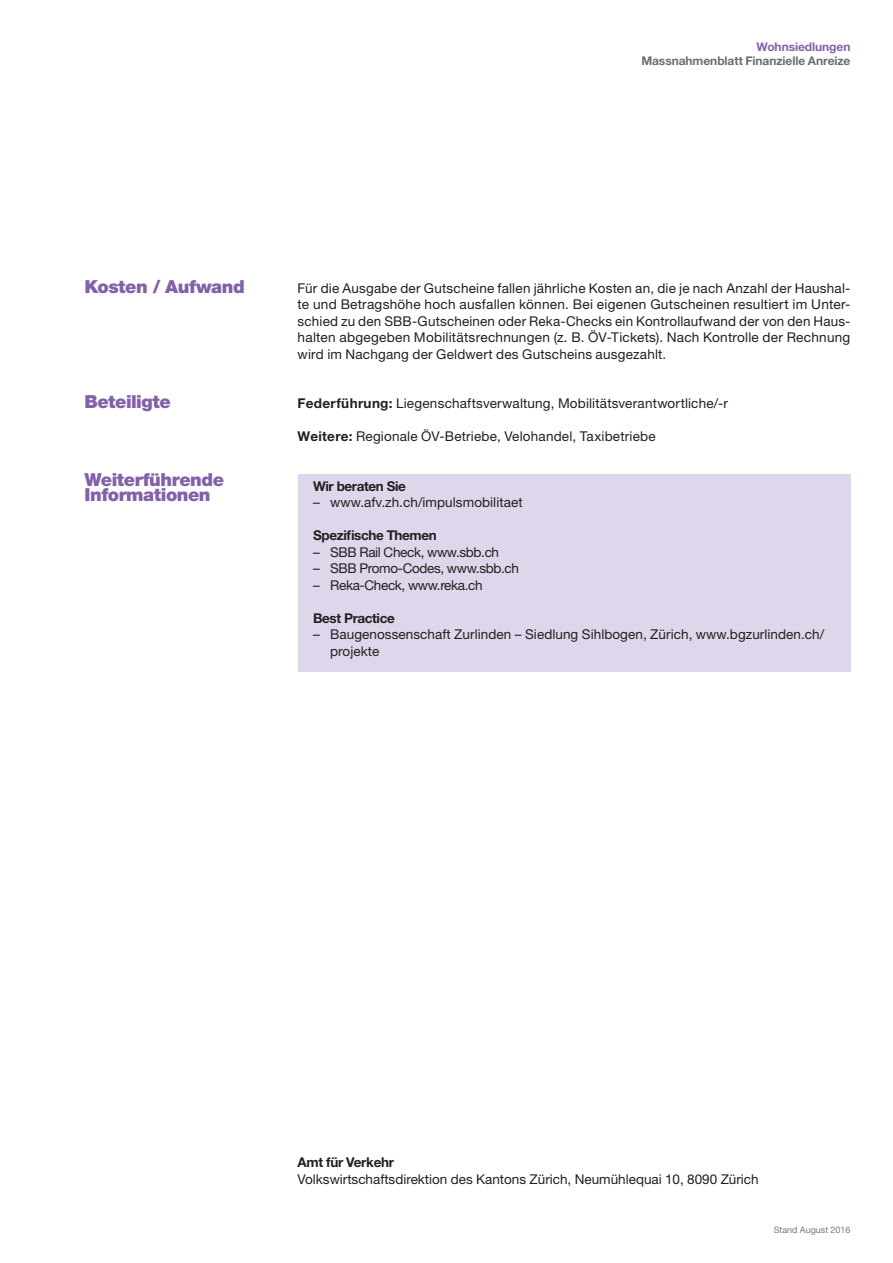
<style>
.page{position:relative;width:893px;height:1263px;background:#fff}
.page>*{position:absolute;margin:0;border:0;box-sizing:border-box;transform-origin:0 0}
._02_Absatztitel_12_1{font:900 18px/15px "Helvetica Neue LT Std";letter-spacing:-.025em;color:#8361aa}
._04_Lauftext{font:13.5px/16.5px "Helvetica Neue LT Std";letter-spacing:.005em;color:#231f20}
._09_Absender{font:13.5px/16.5px "Helvetica Neue LT Std";color:#231f20}
._04_Lauftext-2{font:13.5px "Helvetica Neue LT Std";letter-spacing:-.025em;color:#231f20}
._03_Untertitel{font:700 13.5px "Helvetica Neue LT Std";letter-spacing:-.03em;color:#231f20}
._01_Kopfzeile_rechts{font:700 12px "Helvetica Neue LT Std";letter-spacing:-.005em;color:#6c6d70}
._01_Kopfzeile_rechts-2{font:700 12px "Helvetica Neue LT Std";letter-spacing:-.005em;color:#8361aa}
._10_Stand{font:9px "Helvetica Neue LT Std";color:#76787b}
.s1{font-weight:700}
</style>
<div class="page">
<div style="left:298px;top:474px;width:552px;height:198px;background:#ded6ea"></div>
<p class="_01_Kopfzeile_rechts-2" style="left:756px;top:39px;width:95px">Wohnsiedlungen</p>
<p class="_01_Kopfzeile_rechts" style="left:641px;top:53px;width:211px">Massnahmenblatt Finanzielle Anreize</p>
<p class="_02_Absatztitel_12_1" style="left:85px;top:278px;width:162px">Kosten / Aufwand</p>
<p class="_02_Absatztitel_12_1" style="left:85px;top:394px;width:88px">Beteiligte</p>
<p class="_02_Absatztitel_12_1" style="left:85px;top:472px;width:141px">Weiterführende<br>Informationen</p>
<p class="_04_Lauftext" style="left:298px;top:279px;width:554px;text-align:justify">Für die Ausgabe der Gutscheine fallen jährliche Kosten an, die je nach Anzahl der Haushal&shy;te und Betragshöhe hoch ausfallen können. Bei eigenen Gutscheinen resultiert im Unter&shy;schied zu den SBB-Gutscheinen oder Reka-Checks ein Kontrollaufwand der von den Haus&shy;halten abgegeben Mobilitätsrechnungen (z. B. ÖV-Tickets). Nach Kontrolle der Rechnung wird im Nachgang der Geldwert des Gutscheins ausgezahlt.</p>
<p class="_04_Lauftext" style="left:298px;top:395px;width:432px"><span class="s1">Federführung:</span> Liegenschaftsverwaltung, Mobilitätsverantwortliche/-r</p>
<p class="_04_Lauftext" style="left:298px;top:428px;width:359px"><span class="s1">Weitere:</span> Regionale ÖV-Betriebe, Velohandel, Taxibetriebe</p>
<p class="_03_Untertitel" style="left:313px;top:477px;width:94px">Wir beraten Sie</p>
<p class="_04_Lauftext" style="left:313px;top:494px;width:211px">– www.afv.zh.ch/impulsmobilitaet</p>
<p class="_03_Untertitel" style="left:313px;top:527px;width:125px">Spezifische Themen</p>
<p class="_04_Lauftext-2" style="left:313px;top:543px;width:187px">– SBB Rail Check, www.sbb.ch</p>
<p class="_04_Lauftext-2" style="left:313px;top:560px;width:207px">– SBB Promo-Codes, www.sbb.ch</p>
<p class="_04_Lauftext-2" style="left:313px;top:576px;width:171px">– Reka-Check, www.reka.ch</p>
<p class="_03_Untertitel" style="left:313px;top:609px;width:83px">Best Practice</p>
<p class="_04_Lauftext" style="left:330px;top:626px;width:496px;text-indent:-17px">– Baugenossenschaft Zurlinden – Siedlung Sihlbogen, Zürich, www.bgzurlinden.ch/ projekte</p>
<p class="_09_Absender" style="left:298px;top:1154px;width:462px"><span class="s1">Amt für Verkehr<br></span>Volkswirtschaftsdirektion des Kantons Zürich, Neumühlequai 10, 8090 Zürich</p>
<p class="_10_Stand" style="left:774px;top:1224px;width:78px">Stand August 2016</p>
</div>
